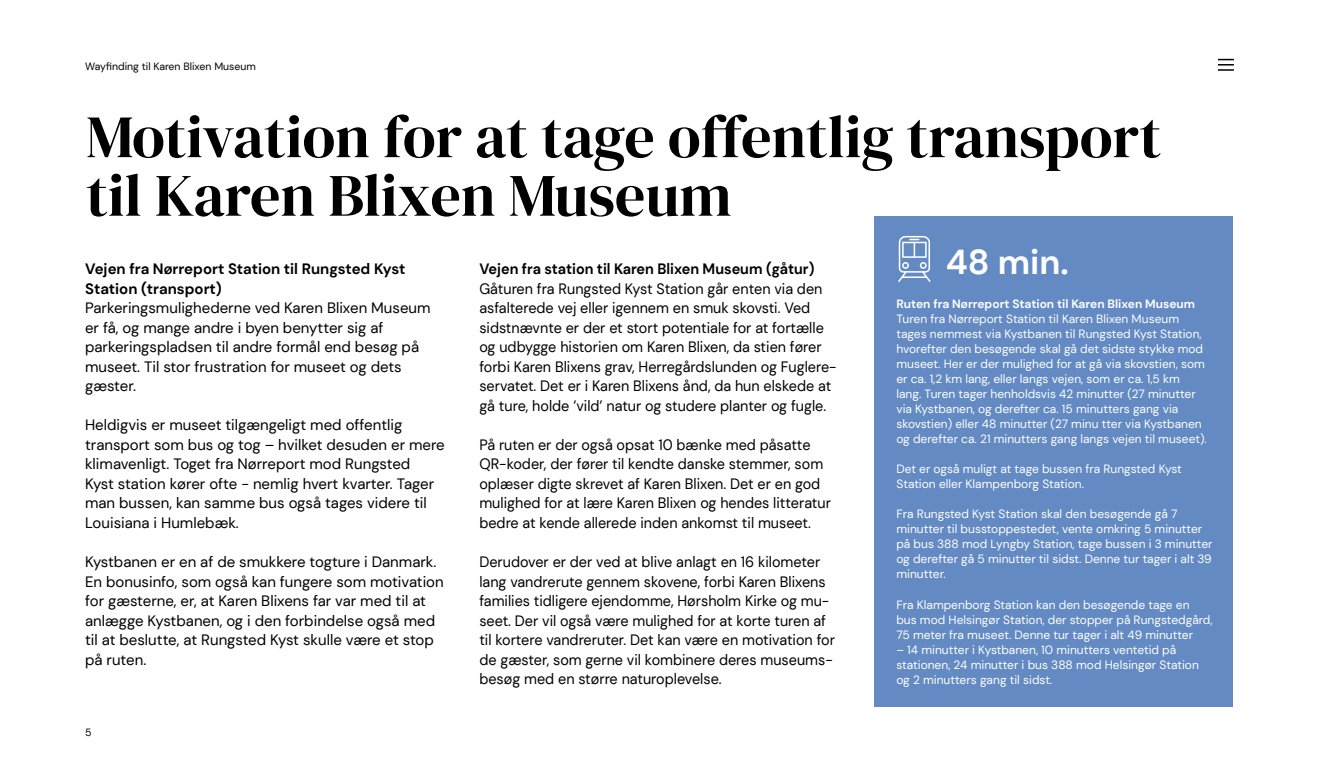
<style>
.page{position:relative;width:1319px;height:766px;background:#fff}
.page>*{position:absolute;margin:0;border:0;box-sizing:border-box;transform-origin:0 0}
.t1{font:60px/58.5px "DM Serif Display";color:#000}
.t2{font:700 34.5px "DM Sans";color:#fff}
.t3{font:15px/19.5px "DM Sans";color:#000;scale:.96 1}
.t4{font:15px/19.5px "DM Sans";color:#000}
.t5{font:700 15px/19.5px "DM Sans";color:#000}
.t6{font:700 15px "DM Sans";color:#000;scale:.96 1}
.t7{font:12px/15px "DM Sans";color:#fff}
.t8{font:700 12px "DM Sans";color:#fff}
.t9{font:10.5px "DM Sans";color:#000}
</style>
<div class="page">
<svg style="left:1217px;top:59px;width:16px;height:12px"></svg>
<div style="left:874px;top:216px;width:358px;height:490px;background:#638ac2"></div>
<svg style="left:898px;top:236px;width:32px;height:46px"></svg>
<p class="t9" style="left:85px;top:60px;width:172px">Wayfinding til Karen Blixen Museum</p>
<h1 class="t1" style="left:86px;top:108px;width:1076px">Motivation for at tage offentlig transport til Karen Blixen Museum</h1>
<p class="t5" style="left:85px;top:259px;width:322px">Vejen fra Nørreport Station til Rungsted Kyst<br>Station (transport)</p>
<p class="t4" style="left:85px;top:298px;width:347px">Parkeringsmulighederne ved Karen Blixen Museum er få, og mange andre i byen benytter sig af parkeringspladsen til andre formål end besøg på museet. Til stor frustration for museet og dets gæster.</p>
<p class="t4" style="left:85px;top:415px;width:361px">Heldigvis er museet tilgængeligt med offentlig transport som bus og tog – hvilket desuden er mere klimavenligt. Toget fra Nørreport mod Rungsted<br>Kyst station kører ofte - nemlig hvert kvarter. Tager man bussen, kan samme bus også tages videre til Louisiana i Humlebæk.</p>
<p class="t4" style="left:85px;top:551px;width:360px">Kystbanen er en af de smukkere togture i Danmark.<br>En bonusinfo, som også kan fungere som motivation for gæsterne, er, at Karen Blixens far var med til at anlægge Kystbanen, og i den forbindelse også med til at beslutte, at Rungsted Kyst skulle være et stop på ruten.</p>
<p class="t9" style="left:85px;top:725px;width:8px">5</p>
<p class="t6" style="left:479px;top:259px;width:350px">Vejen fra station til Karen Blixen Museum (gåtur)</p>
<p class="t3" style="left:479px;top:278px;width:373px">Gåturen fra Rungsted Kyst Station går enten via den asfalterede vej eller igennem en smuk skovsti. Ved sidstnævnte er der et stort potentiale for at fortælle og udbygge historien om Karen Blixen, da stien fører forbi Karen Blixens grav, Herregårdslunden og Fuglere&shy;servatet. Det er i Karen Blixens ånd, da hun elskede at gå ture, holde ’vild’ natur og studere planter og fugle.</p>
<p class="t3" style="left:479px;top:434px;width:368px">På ruten er der også opsat 10 bænke med påsatte QR-koder, der fører til kendte danske stemmer, som oplæser digte skrevet af Karen Blixen. Det er en god mulighed for at lære Karen Blixen og hendes litteratur bedre at kende allerede inden ankomst til museet.</p>
<p class="t3" style="left:479px;top:551px;width:372px">Derudover er der ved at blive anlagt en 16 kilometer lang vandrerute gennem skovene, forbi Karen Blixens families tidligere ejendomme, Hørsholm Kirke og mu&shy;seet. Der vil også være mulighed for at korte turen af til kortere vandreruter. Det kan være en motivation for de gæster, som gerne vil kombinere deres museums&shy;besøg med en større naturoplevelse.</p>
<h2 class="t2" style="left:945px;top:240px;width:124px">48 min.</h2>
<p class="t8" style="left:896px;top:296px;width:300px">Ruten fra Nørreport Station til Karen Blixen Museum</p>
<p class="t7" style="left:896px;top:311px;width:312px">Turen fra Nørreport Station til Karen Blixen Museum tages nemmest via Kystbanen til Rungsted Kyst Station, hvorefter den besøgende skal gå det sidste stykke mod museet. Her er der mulighed for at gå via skovstien, som er ca. 1,2 km lang, eller langs vejen, som er ca. 1,5 km lang. Turen tager henholdsvis 42 minutter (27 minutter via Kystbanen, og derefter ca. 15 minutters gang via skovstien) eller 48 minutter (27 minu tter via Kystbanen og derefter ca. 21 minutters gang langs vejen til museet).</p>
<p class="t7" style="left:896px;top:461px;width:287px">Det er også muligt at tage bussen fra Rungsted Kyst<br>Station eller Klampenborg Station.</p>
<p class="t7" style="left:896px;top:506px;width:317px">Fra Rungsted Kyst Station skal den besøgende gå 7 minutter til busstoppestedet, vente omkring 5 minutter på bus 388 mod Lyngby Station, tage bussen i 3 minutter og derefter gå 5 minutter til sidst. Denne tur tager i alt 39 minutter.</p>
<p class="t7" style="left:896px;top:596px;width:318px">Fra Klampenborg Station kan den besøgende tage en bus mod Helsingør Station, der stopper på Rungstedgård,<br>75 meter fra museet. Denne tur tager i alt 49 minutter</p>
<p class="t7" style="left:896px;top:641px;width:304px">– 14 minutter i Kystbanen, 10 minutters ventetid på stationen, 24 minutter i bus 388 mod Helsingør Station og 2 minutters gang til sidst.</p>
</div>
